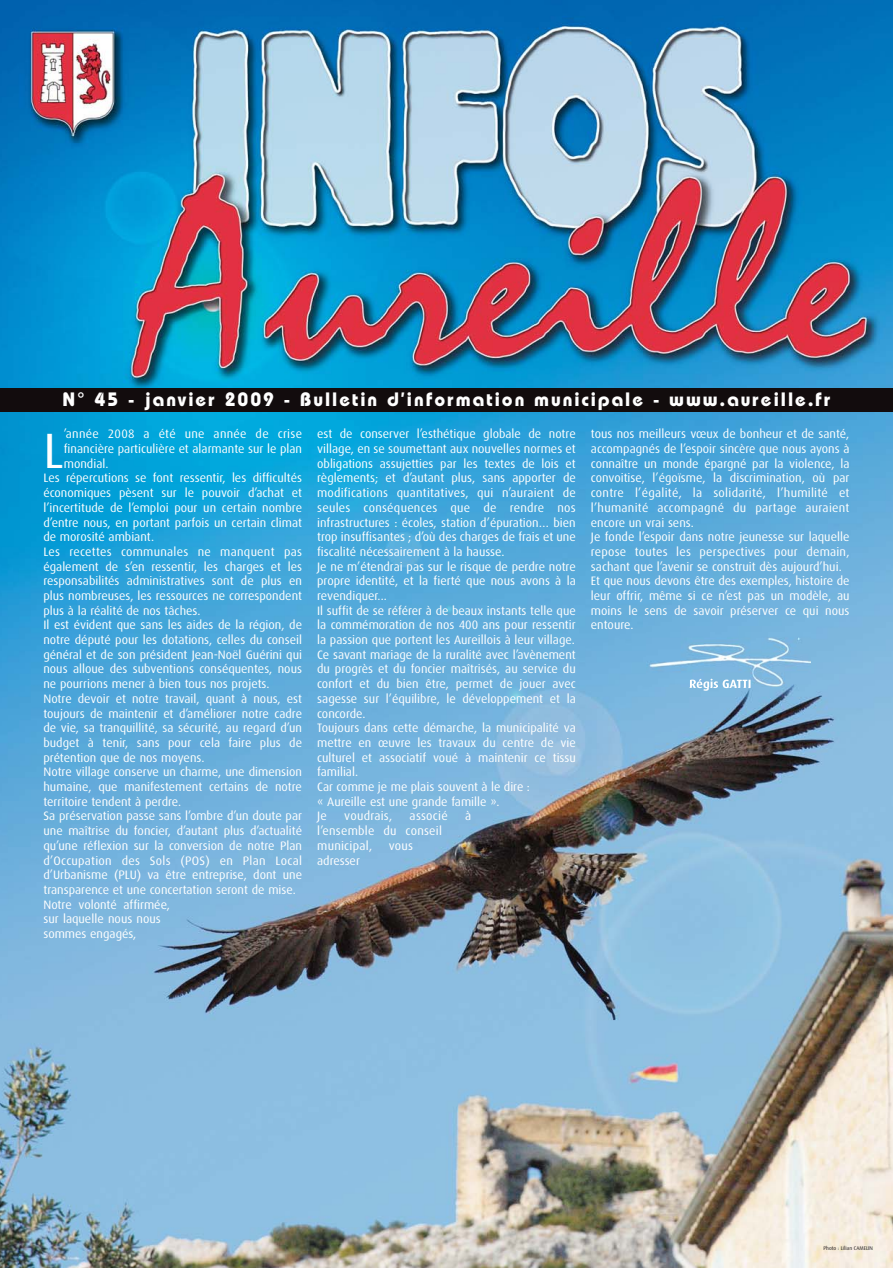
<style>
.page{position:relative;width:893px;height:1268px;background:#fff}
.page>*{position:absolute;margin:0;border:0;box-sizing:border-box;transform-origin:0 0}
.t1{font:49.65px "Dax";color:#fff}
.t2{font:19.2px "Dyname Black SSK";letter-spacing:.1em;color:#fff}
.t3{font:12.3px/14.7px "Dax";color:#fff}
.t4{font:12.3px/14.7px "Dax";letter-spacing:.02em;color:#fff}
.t5{font:700 12.3px "Dax";color:#fff}
.t6{font:5.25px "Dax";color:#231f20}
</style>
<div class="page">
<img style="left:0;top:0;width:893px;height:1268px">
<div style="left:0;top:388px;width:893px;height:24px;background:#120c0d"></div>
<img style="left:647px;top:626px;width:163px;height:60px">
<img style="left:690px;top:679px;width:60px;height:7px">
<h2 class="t2" style="left:62px;top:388px;width:769px">N° 45 - janvier 2009 - Bulletin d’information municipale - www.aureille.fr</h2>
<h1 class="t1" style="left:43px;top:429px;width:22px">L</h1>
<p class="t4" style="left:64px;top:428px;width:240px">’année 2008 a été une année de crise</p>
<p class="t3" style="left:64px;top:442px;width:240px">financière particulière et alarmante sur le plan</p>
<p class="t3" style="left:64px;top:457px;width:46px">mondial.</p>
<p class="t3" style="left:43px;top:472px;width:260px">Les répercutions se font ressentir, les difficultés</p>
<p class="t3" style="left:43px;top:486px;width:260px">économiques pèsent sur le pouvoir d’achat et</p>
<p class="t3" style="left:43px;top:501px;width:260px">l’incertitude de l’emploi pour un certain nombre</p>
<p class="t3" style="left:43px;top:516px;width:260px">d’entre nous, en portant parfois un certain climat</p>
<p class="t3" style="left:43px;top:530px;width:112px">de morosité ambiant.</p>
<p class="t4" style="left:43px;top:545px;width:260px">Les recettes communales ne manquent pas</p>
<p class="t3" style="left:43px;top:560px;width:260px">également de s’en ressentir, les charges et les</p>
<p class="t3" style="left:43px;top:574px;width:260px">responsabilités administratives sont de plus en</p>
<p class="t3" style="left:43px;top:589px;width:260px">plus nombreuses, les ressources ne correspondent</p>
<p class="t3" style="left:43px;top:604px;width:159px">plus à la réalité de nos tâches.</p>
<p class="t3" style="left:43px;top:619px;width:260px">Il est évident que sans les aides de la région, de</p>
<p class="t3" style="left:43px;top:633px;width:260px">notre député pour les dotations, celles du conseil</p>
<p class="t3" style="left:43px;top:648px;width:260px">général et de son président Jean-Noël Guérini qui</p>
<p class="t3" style="left:43px;top:663px;width:260px">nous alloue des subventions conséquentes, nous</p>
<p class="t3" style="left:43px;top:677px;width:228px">ne pourrions mener à bien tous nos projets.</p>
<p class="t3" style="left:43px;top:692px;width:260px">Notre devoir et notre travail, quant à nous, est</p>
<p class="t3" style="left:43px;top:707px;width:260px">toujours de maintenir et d’améliorer notre cadre</p>
<p class="t3" style="left:43px;top:721px;width:260px">de vie, sa tranquillité, sa sécurité, au regard d’un</p>
<p class="t3" style="left:43px;top:736px;width:260px">budget à tenir, sans pour cela faire plus de</p>
<p class="t3" style="left:43px;top:751px;width:163px">prétention que de nos moyens.</p>
<p class="t3" style="left:43px;top:766px;width:260px">Notre village conserve un charme, une dimension</p>
<p class="t3" style="left:43px;top:780px;width:260px">humaine, que manifestement certains de notre</p>
<p class="t3" style="left:43px;top:795px;width:139px">territoire tendent à perdre.</p>
<p class="t3" style="left:43px;top:810px;width:260px">Sa préservation passe sans l’ombre d’un doute par</p>
<p class="t3" style="left:43px;top:824px;width:260px">une maîtrise du foncier, d’autant plus d’actualité</p>
<p class="t3" style="left:43px;top:839px;width:260px">qu’une réflexion sur la conversion de notre Plan</p>
<p class="t4" style="left:43px;top:854px;width:260px">d’Occupation des Sols (POS) en Plan Local</p>
<p class="t3" style="left:43px;top:868px;width:260px">d’Urbanisme (PLU) va être entreprise, dont une</p>
<p class="t3" style="left:43px;top:883px;width:254px">transparence et une concertation seront de mise.</p>
<p class="t3" style="left:43px;top:898px;width:128px">Notre volonté affirmée,</p>
<p class="t3" style="left:43px;top:913px;width:119px">sur laquelle nous nous</p>
<p class="t3" style="left:43px;top:927px;width:95px">sommes engagés,</p>
<p class="t3" style="left:317px;top:428px;width:260px">est de conserver l’esthétique globale de notre village, en se soumettant aux nouvelles normes et obligations assujetties par les textes de lois et règlements; et d’autant plus, sans apporter de modifications quantitatives, qui n’auraient de seules conséquences que de rendre nos infrastructures : écoles, station d’épuration… bien trop insuffisantes ; d’où des charges de frais et une fiscalité nécessairement à la hausse.<br>Je ne m’étendrai pas sur le risque de perdre notre propre identité, et la fierté que nous avons à la revendiquer...<br>Il suffit de se référer à de beaux instants telle que la commémoration de nos 400 ans pour ressentir la passion que portent les Aureillois à leur village.<br>Ce savant mariage de la ruralité avec l’avènement du progrès et du foncier maîtrisés, au service du confort et du bien être, permet de jouer avec sagesse sur l’équilibre, le développement et la concorde.<br>Toujours dans cette démarche, la municipalité va mettre en œuvre les travaux du centre de vie culturel et associatif voué à maintenir ce tissu familial.<br>Car comme je me plais souvent à le dire :<br>« Aureille est une grande famille ».<br>Je</p>
<p class="t4" style="left:344px;top:810px;width:49px">voudrais,</p>
<p class="t4" style="left:410px;top:810px;width:40px">associé</p>
<p class="t3" style="left:465px;top:810px;width:8px">à</p>
<p class="t4" style="left:317px;top:824px;width:126px">l’ensemble du conseil municipal,</p>
<p class="t3" style="left:389px;top:839px;width:26px">vous</p>
<p class="t3" style="left:317px;top:854px;width:44px">adresser</p>
<p class="t3" style="left:591px;top:428px;width:260px">tous nos meilleurs vœux de bonheur et de santé, accompagnés de l’espoir sincère que nous ayons à connaître un monde épargné par la violence, la convoitise, l’égoïsme, la discrimination, où par contre l’égalité, la solidarité, l’humilité et l’humanité accompagné du partage auraient encore un vrai sens.<br>Je fonde l’espoir dans notre jeunesse sur laquelle repose toutes les perspectives pour demain, sachant que l’avenir se construit dès aujourd’hui.<br>Et que nous devons être des exemples, histoire de leur offrir, même si ce n’est pas un modèle, au moins le sens de savoir préserver ce qui nous entoure.</p>
<p class="t5" style="left:689px;top:678px;width:64px">Régis GATTI</p>
<p class="t6" style="left:823px;top:1246px;width:51px">Photo : Lilian CAMELIN</p>
</div>
